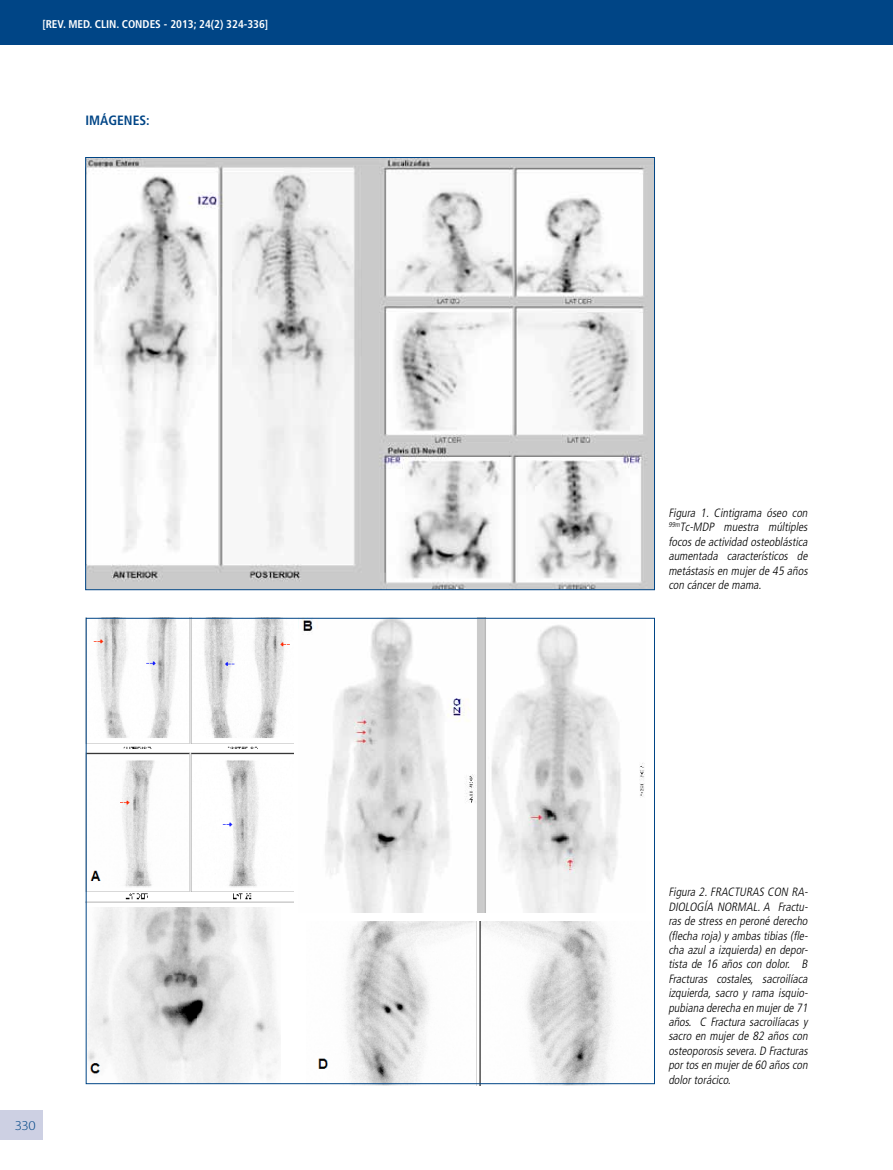
<style>
.page{position:relative;width:893px;height:1170px;background:#fff}
.page>*{position:absolute;margin:0;border:0;box-sizing:border-box;transform-origin:0 0}
.t1{font:700 condensed 13.5px "Frutiger";color:#004586}
.t2{font:300 13.5px "Myriad Pro";color:#004586;scale:1.1 1}
.t3{font:italic 300 condensed 12px/14.4px "Frutiger";color:#000;text-align:justify}
.t4{font:700 condensed 11.25px "Frutiger";color:#fff}
</style>
<div class="page">
<div style="left:0;top:1110px;width:43px;height:30px;background:#cdd0e3"></div>
<img style="left:87px;top:159px;width:566px;height:429px">
<img style="left:88px;top:620px;width:206px;height:283px">
<img style="left:85px;top:907px;width:195px;height:176px">
<img style="left:302px;top:620px;width:343px;height:292px">
<img style="left:306px;top:921px;width:347px;height:164px">
<div style="left:0;top:0;width:893px;height:44px;background:#004586"></div>
<p class="t4" style="left:42px;top:17px;width:227px">[REV. MED. CLIN. CONDES - 2013; 24(2) 324-336]</p>
<p class="t1" style="left:85px;top:112px;width:66px">IMÁGENES:</p>
<p class="t2" style="left:15px;top:1117px;width:21px">330</p>
<p class="t3" style="left:668px;top:505px;width:143px">Figura 1. Cintigrama óseo con <sup>99m</sup>Tc-MDP muestra múltiples focos de actividad osteoblástica aumentada característicos de metástasisen mujerde 45 años con cáncerde mama.</p>
<p class="t3" style="left:668px;top:885px;width:143px">Figura 2.FRACTURAS CON RA-DIOLOGÍA NORMAL.A Fractu&shy;rasde stressen peroné derecho (flecha roja) y ambas tibias (fle&shy;cha azul a izquierda) en depor&shy;tista de 16 años con dolor. B Fracturas costales, sacroilíaca izquierda, sacro y rama isquio&shy;pubiana derecha en mujerde 71 años. C Fractura sacroilíacas y sacro en mujer de 82 años con osteoporosissevera.D Fracturas portosen mujerde 60 añoscon dolortorácico.</p>
</div>
